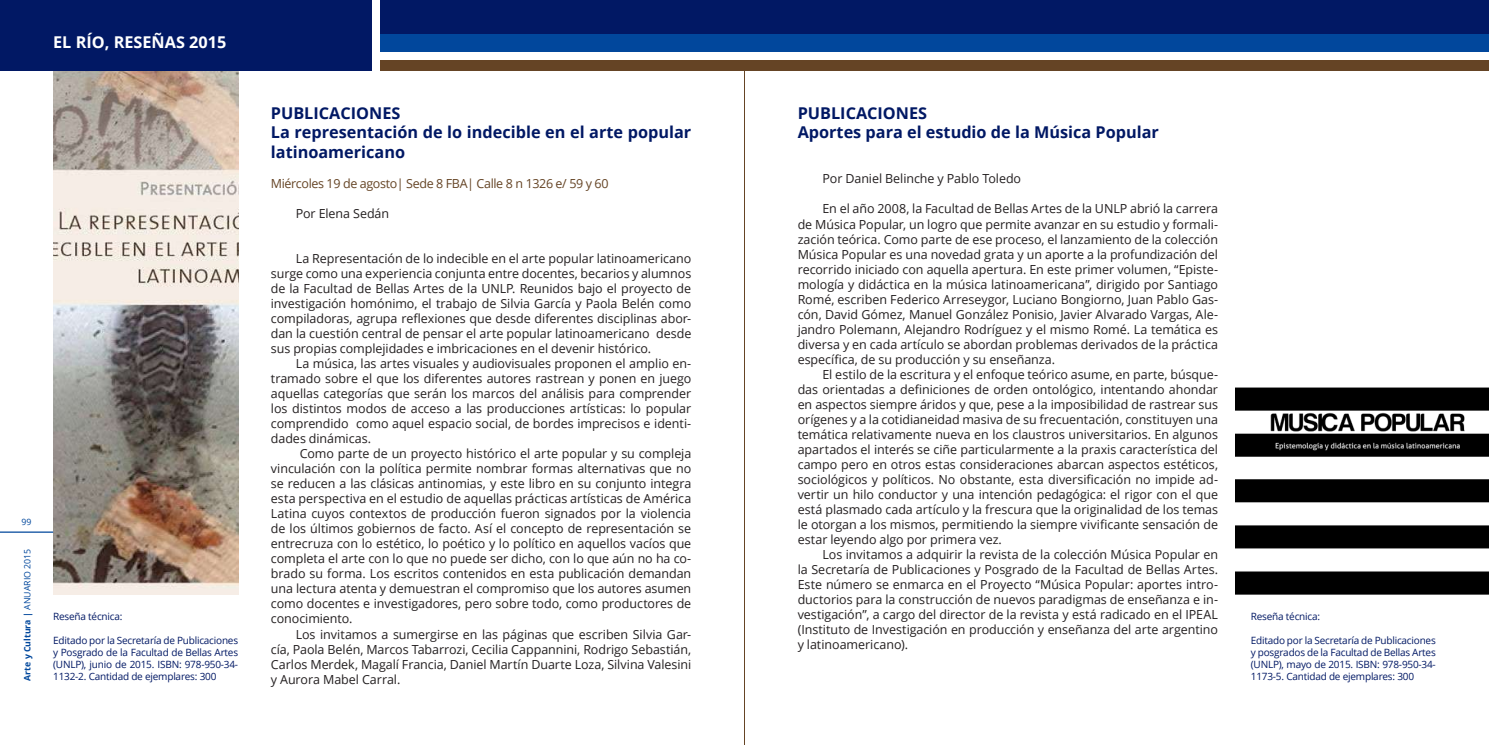
<style>
.page{position:relative;width:1489px;height:745px;background:#fff}
.page>*{position:absolute;margin:0;border:0;box-sizing:border-box;transform-origin:0 0}
.t1{font:700 16.25px/19.5px "Open Sans";color:#011864}
.t2{font:700 16.25px "Open Sans";color:#fff}
.t3{font:12.5px/15px "Open Sans";letter-spacing:-.005em;color:#231f20;text-align:justify}
.t4{font:12.5px "Open Sans";letter-spacing:-.03em;color:#654425}
.t5{font:10px/12px "Open Sans";letter-spacing:-.02em;color:#011864;text-align:justify}
.t6{font:700 8.75px "Open Sans";color:#01479c}
.t7{font:8.75px "Open Sans";color:#01479c}
.s1{font-weight:400}
</style>
<div class="page">
<img style="left:53px;top:71px;width:185px;height:523px">
<div style="left:0;top:0;width:1488px;height:35px;background:#011864"></div>
<div style="left:0;top:35px;width:1488px;height:17px;background:#01479c"></div>
<div style="left:0;top:60px;width:1488px;height:11px;background:#654425"></div>
<hr style="left:0;top:531px;width:53px;height:1px;background:#01479c">
<div style="left:0;top:0;width:372px;height:71px;background:#011864"></div>
<div style="left:372px;top:0;width:7px;height:71px;background:#fff"></div>
<hr style="left:744px;top:62px;width:1px;height:682px;background:#654425">
<img style="left:1235px;top:387px;width:253px;height:207px">
<h1 class="t2" style="left:53px;top:30px;width:175px">EL RÍO, RESEÑAS 2015</h1>
<p class="t7" style="left:22px;top:516px;width:12px">99</p>
<p class="t6" style="left:21px;top:680px;width:133px;rotate:-90deg">Arte y Cultura | <span class="s1">ANUARIO 2015</span></p>
<p class="t5" style="left:53px;top:609px;width:71px">Reseña técnica:</p>
<p class="t5" style="left:53px;top:633px;width:186px">Editado por la Secretaría de Publicaciones y Posgrado de la Facultad de Bellas Artes (UNLP), junio de 2015. ISBN: 978-950-34- 1132-2. Cantidad de ejemplares: 300</p>
<h1 class="t1" style="left:271px;top:103px;width:422px">PUBLICACIONES<br>La representación de lo indecible en el arte popular latinoamericano</h1>
<p class="t4" style="left:271px;top:175px;width:339px">Miércoles 19 de agosto| Sede 8 FBA| Calle 8 n 1326 e/ 59 y 60</p>
<p class="t3" style="left:296px;top:205px;width:95px">Por Elena Sedán</p>
<p class="t3" style="left:271px;top:250px;width:422px;text-indent:25px">La Representación de lo indecible en el arte popular latinoamericano surge como una experiencia conjunta entre docentes, becarios y alumnos de la Facultad de Bellas Artes de la UNLP. Reunidos bajo el proyecto de investigación homónimo, el trabajo de Silvia García y Paola Belén como compiladoras, agrupa reflexiones que desde diferentes disciplinas abor&shy;dan la cuestión central de pensar el arte popular latinoamericano desde sus propias complejidades e imbricaciones en el devenir histórico.</p>
<p class="t3" style="left:271px;top:355px;width:422px;text-indent:25px">La música, las artes visuales y audiovisuales proponen el amplio en&shy;tramado sobre el que los diferentes autores rastrean y ponen en juego aquellas categorías que serán los marcos del análisis para comprender los distintos modos de acceso a las producciones artísticas: lo popular comprendido como aquel espacio social, de bordes imprecisos e identi&shy;dades dinámicas.</p>
<p class="t3" style="left:271px;top:445px;width:422px;text-indent:29px">Como parte de un proyecto histórico el arte popular y su compleja vinculación con la política permite nombrar formas alternativas que no se reducen a las clásicas antinomias, y este libro en su conjunto integra esta perspectiva en el estudio de aquellas prácticas artísticas de América Latina cuyos contextos de producción fueron signados por la violencia de los últimos gobiernos de facto. Así el concepto de representación se entrecruza con lo estético, lo poético y lo político en aquellos vacíos que completa el arte con lo que no puede ser dicho, con lo que aún no ha co&shy;brado su forma. Los escritos contenidos en esta publicación demandan una lectura atenta y demuestran el compromiso que los autores asumen como docentes e investigadores, pero sobre todo, como productores de conocimiento.</p>
<p class="t3" style="left:271px;top:625px;width:422px;text-indent:25px">Los invitamos a sumergirse en las páginas que escriben Silvia Gar&shy;cía, Paola Belén, Marcos Tabarrozi, Cecilia Cappannini, Rodrigo Sebastián, Carlos Merdek, Magalí Francia, Daniel Martín Duarte Loza, Silvina Valesini y Aurora Mabel Carral.</p>
<h1 class="t1" style="left:797px;top:103px;width:363px">PUBLICACIONES<br>Aportes para el estudio de la Música Popular</h1>
<p class="t3" style="left:822px;top:171px;width:200px">Por Daniel Belinche y Pablo Toledo</p>
<p class="t3" style="left:797px;top:201px;width:422px;text-indent:25px">En el año 2008, la Facultad de Bellas Artes de la UNLP abrió la carrera de Música Popular, un logro que permite avanzar en su estudio y formali&shy;zación teórica. Como parte de ese proceso, el lanzamiento de la colección Música Popular es una novedad grata y un aporte a la profundización del recorrido iniciado con aquella apertura. En este primer volumen, “Episte&shy;mología y didáctica en la música latinoamericana”, dirigido por Santiago Romé, escriben Federico Arreseygor, Luciano Bongiorno, Juan Pablo Gas&shy;cón, David Gómez, Manuel González Ponisio, Javier Alvarado Vargas, Ale&shy;jandro Polemann, Alejandro Rodríguez y el mismo Romé. La temática es diversa y en cada artículo se abordan problemas derivados de la práctica específica, de su producción y su enseñanza.</p>
<p class="t3" style="left:797px;top:366px;width:422px;text-indent:25px">El estilo de la escritura y el enfoque teórico asume, en parte, búsque&shy;das orientadas a definiciones de orden ontológico, intentando ahondar en aspectos siempre áridos y que, pese a la imposibilidad de rastrear sus orígenes y a la cotidianeidad masiva de su frecuentación, constituyen una temática relativamente nueva en los claustros universitarios. En algunos apartados el interés se ciñe particularmente a la praxis característica del campo pero en otros estas consideraciones abarcan aspectos estéticos, sociológicos y políticos. No obstante, esta diversificación no impide ad&shy;vertir un hilo conductor y una intención pedagógica: el rigor con el que está plasmado cada artículo y la frescura que la originalidad de los temas le otorgan a los mismos, permitiendo la siempre vivificante sensación de estar leyendo algo por primera vez.</p>
<p class="t3" style="left:797px;top:546px;width:422px;text-indent:25px">Los invitamos a adquirir la revista de la colección Música Popular en la Secretaría de Publicaciones y Posgrado de la Facultad de Bellas Artes.<br>Este número se enmarca en el Proyecto “Música Popular: aportes intro&shy;ductorios para la construcción de nuevos paradigmas de enseñanza e in&shy;vestigación”, a cargo del director de la revista y está radicado en el IPEAL (Instituto de Investigación en producción y enseñanza del arte argentino y latinoamericano).</p>
<p class="t5" style="left:1250px;top:609px;width:71px">Reseña técnica:</p>
<p class="t5" style="left:1250px;top:633px;width:186px">Editado por la Secretaría de Publicaciones y posgrados de la Facultad de Bellas Artes (UNLP), mayo de 2015. ISBN: 978-950-34- 1173-5. Cantidad de ejemplares: 300</p>
</div>
